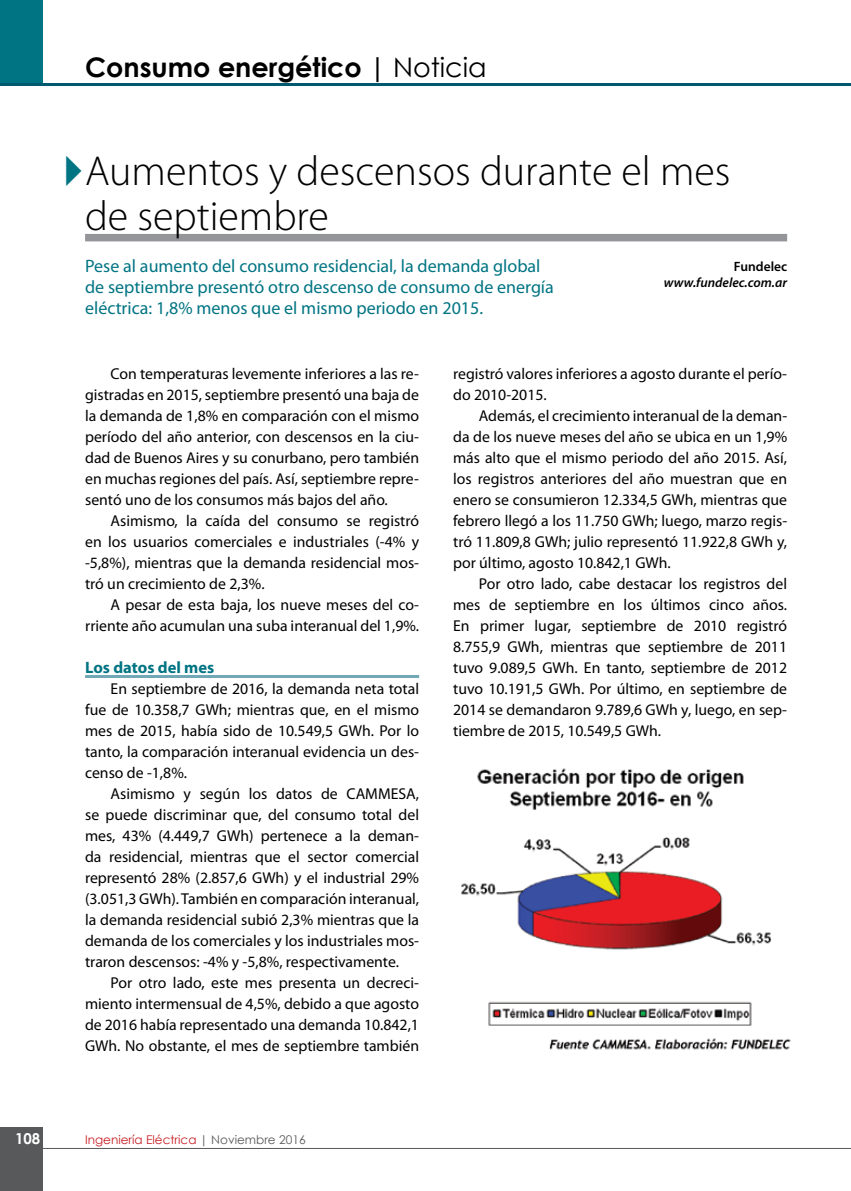
<style>
.page{position:relative;width:851px;height:1191px;background:#fff}
.page>*{position:absolute;margin:0;border:0;box-sizing:border-box;transform-origin:0 0}
.t1{font:300 42px/45px "Myriad Pro";color:#000}
.t2{font:700 27px "Century Gothic";color:#000}
.t3{font:18px/21px "Myriad Pro";color:#007483}
.t4{font:700 16.5px "Myriad Pro";color:#007483}
.t5{font:15.75px/21px "Myriad Pro";color:#000;text-align:justify}
.t6{font:700 15px "Century Gothic";color:#fff}
.t7{font:italic 600 13.5px "Myriad Pro";color:#000}
.t8{font:600 13.5px "Myriad Pro";color:#000}
.t9{font:12px "Century Gothic";color:#c61d23}
.s1{font-weight:400}
.s2{color:#58595b}
</style>
<div class="page">
<div style="left:0;top:1127px;width:43px;height:64px;background:#58595b"></div>
<hr style="left:0;top:1148px;width:850px;height:1px;background:#58595b">
<div style="left:0;top:0;width:43px;height:85px;background:#007483"></div>
<hr style="left:0;top:83px;width:850px;height:2px;background:#00596e">
<hr style="left:85px;top:675px;width:334px;height:3px;background:#72a8b5">
<div style="left:85px;top:234px;width:702px;height:7px;background:#939598"></div>
<img style="left:461px;top:768px;width:330px;height:282px">
<h2 class="t2" style="left:85px;top:46px;width:403px">Consumo energético | <span class="s1">Noticia</span></h2>
<h1 class="t1" style="left:85px;top:149px;width:647px">Aumentos y descensos durante el mes de septiembre</h1>
<p class="t3" style="left:85px;top:255px;width:470px">Pese al aumento del consumo residencial, la demanda global de septiembre presentó otro descenso de consumo de energía eléctrica: 1,8% menos que el mismo periodo en 2015.</p>
<p class="t8" style="left:733px;top:257px;width:55px">Fundelec</p>
<p class="t7" style="left:664px;top:274px;width:125px">www.fundelec.com.ar</p>
<p class="t5" style="left:85px;top:363px;width:335px;text-indent:25px">Con temperaturas levemente inferiores a las re&shy;gistradas en 2015, septiembre presentó una baja de la demanda de 1,8% en comparación con el mismo período del año anterior, con descensos en la ciu&shy;dad de Buenos Aires y su conurbano, pero también en muchas regiones del país. Así, septiembre repre&shy;sentó uno de los consumos más bajos del año.</p>
<p class="t5" style="left:85px;top:510px;width:335px;text-indent:26px">Asimismo, la caída del consumo se registró en los usuarios comerciales e industriales (-4% y -5,8%), mientras que la demanda residencial mos&shy;tró un crecimiento de 2,3%.</p>
<p class="t5" style="left:85px;top:594px;width:335px;text-align:right">A pesar de esta baja, los nueve meses del co&shy;rriente año acumulan una suba interanual del 1,9%.</p>
<p class="t4" style="left:85px;top:657px;width:131px">Los datos del mes</p>
<p class="t5" style="left:85px;top:678px;width:335px;text-indent:26px">En septiembre de 2016, la demanda neta total fue de 10.358,7 GWh; mientras que, en el mismo mes de 2015, había sido de 10.549,5 GWh. Por lo tanto, la comparación interanual evidencia un des&shy;censo de -1,8%.</p>
<p class="t5" style="left:85px;top:783px;width:335px;text-indent:26px">Asimismo y según los datos de CAMMESA, se puede discriminar que, del consumo total del mes, 43% (4.449,7 GWh) pertenece a la deman&shy;da residencial, mientras que el sector comercial representó 28% (2.857,6 GWh) y el industrial 29% (3.051,3 GWh). También en comparación interanual, la demanda residencial subió 2,3% mientras que la demanda de los comerciales y los industriales mos&shy;traron descensos: -4% y -5,8%, respectivamente.</p>
<p class="t5" style="left:85px;top:972px;width:335px;text-indent:26px">Por otro lado, este mes presenta un decreci&shy;miento intermensual de 4,5%, debido a que agosto de 2016 había representado una demanda 10.842,1<br>GWh. No obstante, el mes de septiembre también</p>
<p class="t6" style="left:15px;top:1127px;width:27px">108</p>
<p class="t9" style="left:85px;top:1131px;width:222px">Ingeniería Eléctrica <span class="s2">| Noviembre 2016</span></p>
<p class="t5" style="left:453px;top:363px;width:335px">registró valores inferiores a agosto durante el perío&shy;do 2010-2015.</p>
<p class="t5" style="left:453px;top:405px;width:335px;text-indent:26px">Además, el crecimiento interanual de la deman&shy;da de los nueve meses del año se ubica en un 1,9% más alto que el mismo periodo del año 2015. Así, los registros anteriores del año muestran que en enero se consumieron 12.334,5 GWh, mientras que febrero llegó a los 11.750 GWh; luego, marzo regis&shy;tró 11.809,8 GWh; julio representó 11.922,8 GWh y, por último, agosto 10.842,1 GWh.</p>
<p class="t5" style="left:453px;top:573px;width:335px;text-indent:26px">Por otro lado, cabe destacar los registros del mes de septiembre en los últimos cinco años.<br>En primer lugar, septiembre de 2010 registró 8.755,9 GWh, mientras que septiembre de 2011 tuvo 9.089,5 GWh. En tanto, septiembre de 2012 tuvo 10.191,5 GWh. Por último, en septiembre de 2014 se demandaron 9.789,6 GWh y, luego, en sep&shy;tiembre de 2015, 10.549,5 GWh.</p>
</div>
